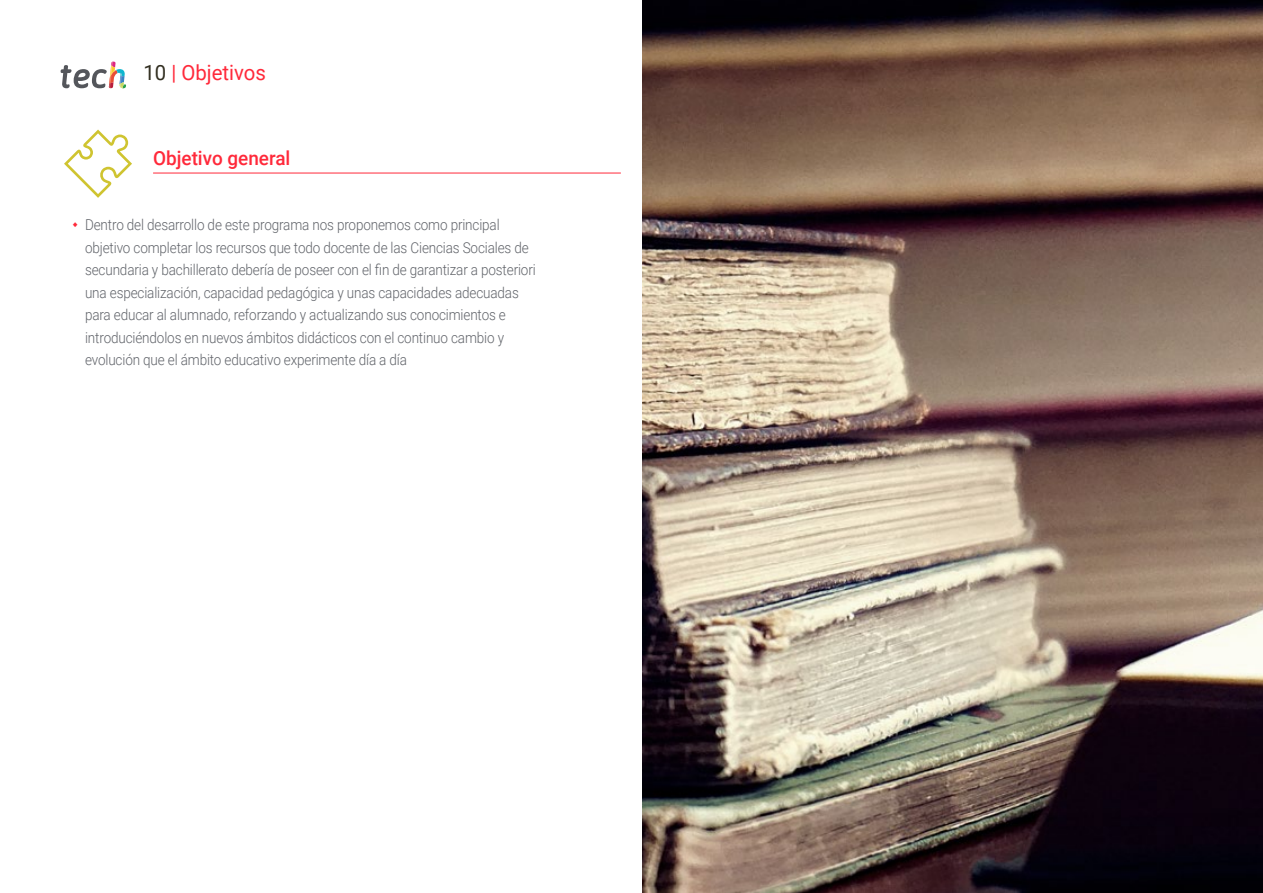
<style>
.page{position:relative;width:1263px;height:893px;background:#fff}
.page>*{position:absolute;margin:0;border:0;box-sizing:border-box;transform-origin:0 0}
.t1{font:21px "Roboto";color:#ff293a}
.t2{font:500 19.5px "Roboto";color:#ff293a}
.t3{font:300 15px/22.5px "Roboto";letter-spacing:-.01em;color:#61646a;scale:.9 1}
.s1{color:#312e20}
</style>
<div class="page">
<hr style="left:153px;top:173px;width:468px;height:1px;background:#ff293a">
<svg style="left:64px;top:130px;width:68px;height:68px"></svg>
<img style="left:642px;top:0;width:621px;height:893px">
<svg style="left:61px;top:62px;width:65px;height:27px"></svg>
<h1 class="t1" style="left:144px;top:57px;width:124px"><span class="s1">10</span> | Objetivos</h1>
<h2 class="t2" style="left:153px;top:144px;width:139px">Objetivo general</h2>
<p class="t3" style="left:85px;top:213px;width:502px">Dentro del desarrollo de este programa nos proponemos como principal objetivo completar los recursos que todo docente de las Ciencias Sociales de secundaria y bachillerato debería de poseer con el fin de garantizar a posteriori una especialización, capacidad pedagógica y unas capacidades adecuadas para educar al alumnado, reforzando y actualizando sus conocimientos e introduciéndolos en nuevos ámbitos didácticos con el continuo cambio y evolución que el ámbito educativo experimente día a día</p>
</div>
